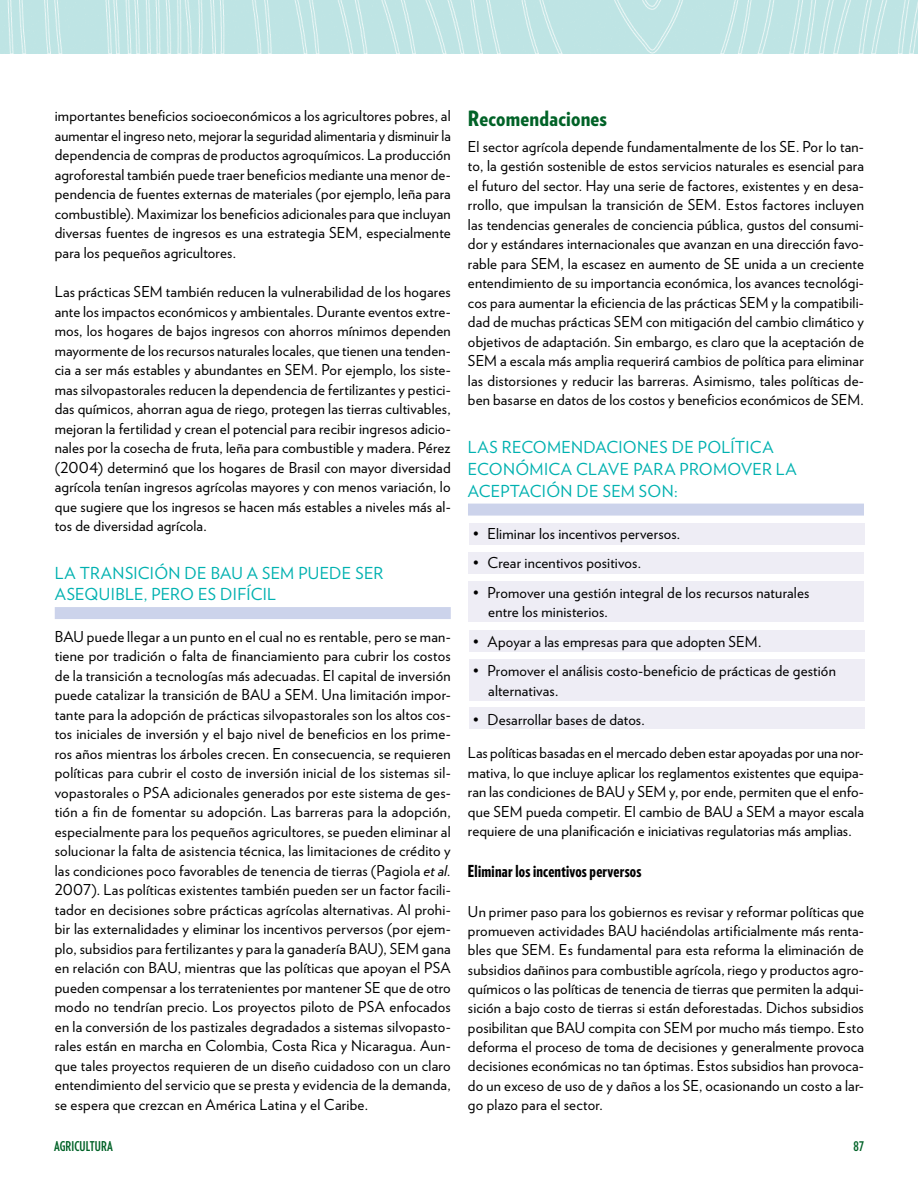
<style>
.page{position:relative;width:918px;height:1188px;background:#fff}
.page>*{position:absolute;margin:0;border:0;box-sizing:border-box;transform-origin:0 0}
.t1{font:900 21px "Verlag Condensed";letter-spacing:.01em;color:#006227}
.t2{font:16.5px "Verlag";letter-spacing:.02em;color:#00b1b0}
.t3{font:900 16.5px "Verlag Compressed";letter-spacing:.015em;color:#000}
.t4{font:15px/19.5px "Verlag";letter-spacing:.01em;color:#000;text-align:justify}
.t5{font:700 13.5px "Verlag Compressed";letter-spacing:.01em;color:#006227}
.s1{font-style:italic}
</style>
<div class="page">
<img style="left:0;top:0;width:918px;height:54px">
<div style="left:468px;top:582px;width:396px;height:40px;background:#eeedf5"></div>
<div style="left:468px;top:552px;width:396px;height:22px;background:#eeedf5"></div>
<div style="left:469px;top:630px;width:396px;height:22px;background:#eeedf5"></div>
<div style="left:469px;top:659px;width:396px;height:41px;background:#eeedf5"></div>
<div style="left:469px;top:708px;width:396px;height:21px;background:#eeedf5"></div>
<div style="left:469px;top:523px;width:396px;height:21px;background:#eeedf5"></div>
<div style="left:468px;top:504px;width:396px;height:12px;background:#ccd3eb"></div>
<div style="left:55px;top:607px;width:396px;height:12px;background:#ccd3eb"></div>
<p class="t4" style="left:55px;top:105px;width:398px">importantes beneficios socioeconómicos a los agricultores pobres, al aumentar el ingreso neto, mejorar la seguridad alimentaria y disminuir la dependencia de compras de productos agroquímicos. La producción agroforestal también puede traer beneficios mediante una menor de&shy;pendencia de fuentes externas de materiales (por ejemplo, leña para combustible). Maximizar los beneficios adicionales para que incluyan diversas fuentes de ingresos es una estrategia SEM, especialmente para los pequeños agricultores.</p>
<p class="t4" style="left:55px;top:281px;width:398px">Las prácticas SEM también reducen la vulnerabilidad de los hogares ante los impactos económicos y ambientales. Durante eventos extre&shy;mos, los hogares de bajos ingresos con ahorros mínimos dependen mayormente de los recursos naturales locales, que tienen una tenden&shy;cia a ser más estables y abundantes en SEM. Por ejemplo, los siste&shy;mas silvopastorales reducen la dependencia de fertilizantes y pestici&shy;das químicos, ahorran agua de riego, protegen las tierras cultivables, mejoran la fertilidad y crean el potencial para recibir ingresos adicio&shy;nales por la cosecha de fruta, leña para combustible y madera. Pérez (2004) determinó que los hogares de Brasil con mayor diversidad agrícola tenían ingresos agrícolas mayores y con menos variación, lo que sugiere que los ingresos se hacen más estables a niveles más al&shy;tos de diversidad agrícola.</p>
<p class="t2" style="left:55px;top:561px;width:35px">La transici</p>
<p class="t2" style="left:154px;top:561px;width:156px">ón de BAU a SEM puede</p>
<p class="t2" style="left:355px;top:561px;width:11px">ser</p>
<p class="t2" style="left:55px;top:582px;width:11px">asequible</p>
<p class="t2" style="left:144px;top:582px;width:19px">, pero</p>
<p class="t2" style="left:198px;top:582px;width:62px">esdifícil</p>
<p class="t4" style="left:55px;top:626px;width:398px">BAU puede llegar a un punto en el cual no es rentable, pero se man&shy;tiene por tradición o falta de financiamiento para cubrir los costos de la transición a tecnologías más adecuadas. El capital de inversión puede catalizar la transición de BAU a SEM. Una limitación impor&shy;tante para la adopción de prácticas silvopastorales son los altos cos&shy;tos iniciales de inversión y el bajo nivel de beneficios en los prime&shy;ros años mientras los árboles crecen. En consecuencia, se requieren políticas para cubrir el costo de inversión inicial de los sistemas sil&shy;vopastorales o PSA adicionales generados por este sistema de ges&shy;tión a fin de fomentar su adopción. Las barreras para la adopción, especialmente para los pequeños agricultores, se pueden eliminar al solucionar la falta de asistencia técnica, las limitaciones de crédito y las condiciones poco favorables de tenencia de tierras (Pagiola <span class="s1">et al.<br></span>2007). Las políticas existentes también pueden ser un factor facili&shy;tador en decisiones sobre prácticas agrícolas alternativas. Al prohi&shy;bir las externalidades y eliminar los incentivos perversos (por ejem&shy;plo, subsidios para fertilizantes y para la ganadería BAU), SEM gana en relación con BAU, mientras que las políticas que apoyan el PSA pueden compensar a los terratenientes por mantener SE que de otro modo no tendrían precio. Los proyectos piloto de PSA enfocados en la conversión de los pastizales degradados a sistemas silvopasto&shy;rales están en marcha en Colombia, Costa Rica y Nicaragua. Aun&shy;que tales proyectos requieren de un diseño cuidadoso con un claro entendimiento del servicio que se presta y evidencia de la demanda, se espera que crezcan en América Latina y el Caribe.</p>
<p class="t1" style="left:468px;top:102px;width:141px">Recomendaciones</p>
<p class="t4" style="left:468px;top:136px;width:398px">El sector agrícola depende fundamentalmente de los SE. Por lo tan&shy;to, la gestión sostenible de estos servicios naturales es esencial para el futuro del sector. Hay una serie de factores, existentes y en desa&shy;rrollo, que impulsan la transición de SEM. Estos factores incluyen las tendencias generales de conciencia pública, gustos del consumi&shy;dor y estándares internacionales que avanzan en una dirección favo&shy;rable para SEM, la escasez en aumento de SE unida a un creciente entendimiento de su importancia económica, los avances tecnológi&shy;cos para aumentar la eficiencia de las prácticas SEM y la compatibili&shy;dad de muchas prácticas SEM con mitigación del cambio climático y objetivos de adaptación. Sin embargo, es claro que la aceptación de SEM a escala más amplia requerirá cambios de política para eliminar las distorsiones y reducir las barreras. Asimismo, tales políticas de&shy;ben basarse en datos de los costos y beneficios económicos de SEM.</p>
<p class="t2" style="left:468px;top:435px;width:46px">Las recomendaciones</p>
<p class="t2" style="left:672px;top:435px;width:38px">de pol</p>
<p class="t2" style="left:731px;top:435px;width:15px">ítica</p>
<p class="t2" style="left:468px;top:457px;width:13px">econ</p>
<p class="t2" style="left:515px;top:457px;width:26px">ómica</p>
<p class="t2" style="left:576px;top:457px;width:12px">clave</p>
<p class="t2" style="left:633px;top:457px;width:12px">para</p>
<p class="t2" style="left:680px;top:457px;width:13px">promover</p>
<p class="t2" style="left:776px;top:457px;width:11px">la</p>
<p class="t2" style="left:468px;top:479px;width:11px">aceptaci</p>
<p class="t2" style="left:546px;top:479px;width:105px">ón de SEM son</p>
<p class="t2" style="left:674px;top:479px;width:5px">:</p>
<p class="t4" style="left:473px;top:523px;width:208px">• Eliminar los incentivos perversos.</p>
<p class="t4" style="left:473px;top:552px;width:169px">• Crear incentivos positivos.</p>
<p class="t4" style="left:488px;top:582px;width:323px;text-indent:-15px">• Promover una gestión integral de los recursos naturales entre los ministerios.</p>
<p class="t4" style="left:473px;top:631px;width:290px">• Apoyar a las empresas para que adopten SEM.</p>
<p class="t4" style="left:488px;top:660px;width:349px;text-indent:-15px">• Promover el análisis costo-beneficio de prácticas de gestión alternativas.</p>
<p class="t4" style="left:473px;top:709px;width:173px">• Desarrollar bases de datos.</p>
<p class="t4" style="left:468px;top:742px;width:398px">Las políticas basadas en el mercado deben estar apoyadas por una nor&shy;mativa, lo que incluye aplicar los reglamentos existentes que equipa&shy;ran las condiciones de BAU y SEM y, por ende, permiten que el enfo&shy;que SEM pueda competir. El cambio de BAU a SEM a mayor escala requiere de una planificación e iniciativas regulatorias más amplias.</p>
<p class="t3" style="left:468px;top:858px;width:175px">Eliminar los incentivos perversos</p>
<p class="t4" style="left:468px;top:901px;width:398px">Un primer paso para los gobiernos es revisar y reformar políticas que promueven actividades BAU haciéndolas artificialmente más renta&shy;bles que SEM. Es fundamental para esta reforma la eliminación de subsidios dañinos para combustible agrícola, riego y productos agro&shy;químicos o las políticas de tenencia de tierras que permiten la adqui&shy;sición a bajo costo de tierras si están deforestadas. Dichos subsidios posibilitan que BAU compita con SEM por mucho más tiempo. Esto deforma el proceso de toma de decisiones y generalmente provoca decisiones económicas no tan óptimas. Estos subsidios han provoca&shy;do un exceso de uso de y daños a los SE, ocasionando un costo a lar&shy;go plazo para el sector.</p>
<p class="t5" style="left:54px;top:1136px;width:60px">AGRICULTURA</p>
<p class="t5" style="left:854px;top:1136px;width:12px">87</p>
</div>
